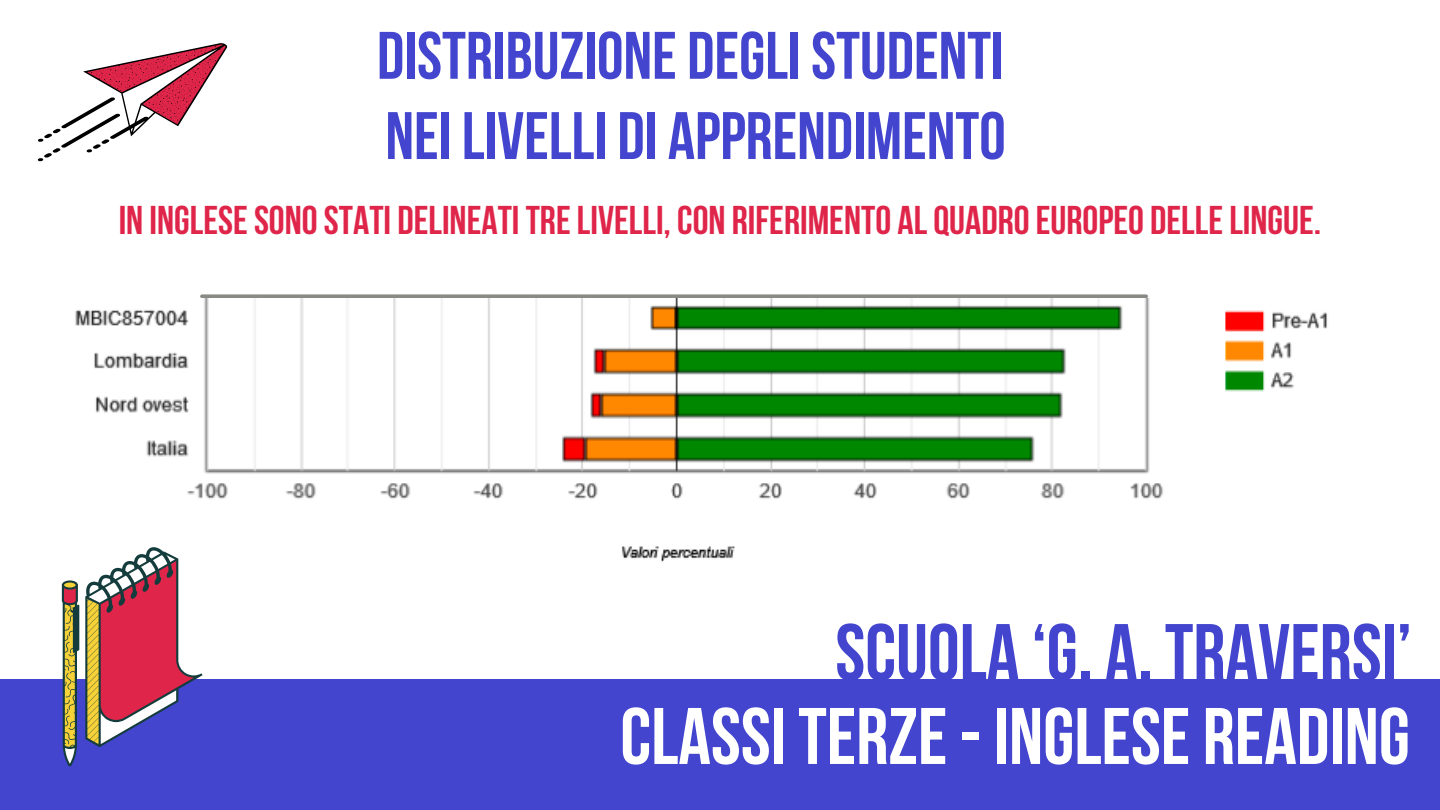
<style>
.page{position:relative;width:1440px;height:810px;background:#fff}
.page>*{position:absolute;margin:0;border:0;box-sizing:border-box;transform-origin:0 0}
.t1{font:700 80px "Bebas Neue";color:#fff}
.t2{font:700 80px "Bebas Neue";color:#4345cf}
.t3{font:700 67px "Bebas Neue";color:#4345cf}
.t4{font:700 40px "Bebas Neue";color:#df2549}
</style>
<div class="page">
<div style="left:0;top:679px;width:1440px;height:131px;background:#4345cf"></div>
<svg style="left:37px;top:43px;width:190px;height:118px"></svg>
<svg style="left:202px;top:294px;width:944px;height:4px;background:#969591"></svg>
<img style="left:75px;top:298px;width:1088px;height:264px">
<svg style="left:62px;top:547px;width:141px;height:219px"></svg>
<img style="left:1225px;top:310px;width:102px;height:82px">
<p class="t3" style="left:377px;top:29px;width:628px">DISTRIBUZIONE DEGLI STUDENTI</p>
<p class="t3" style="left:385px;top:109px;width:622px">NEI LIVELLI DI APPRENDIMENTO</p>
<p class="t4" style="left:119px;top:204px;width:1204px">IN INGLESESONOSTATI DELINEATITRELIVELLI,CON RIFERIMENTO ALQUADROEUROPEO DELLELINGUE.</p>
<p class="t2" style="left:835px;top:620px;width:578px">SCUOLA ‘G. A. TRAVERSI’</p>
<p class="t1" style="left:620px;top:704px;width:791px">CLASSITERZE- INGLESE READING</p>
</div>
